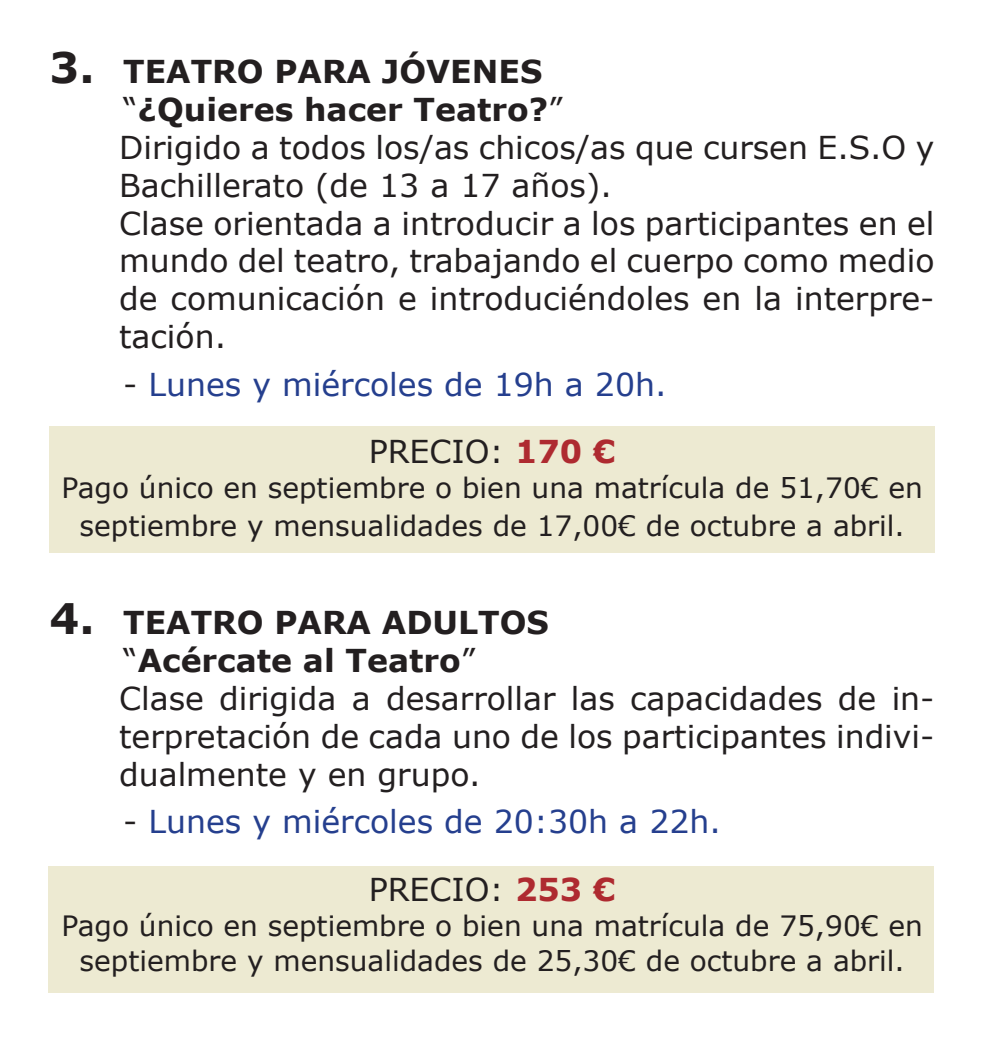
<style>
.page{position:relative;width:983px;height:1042px;background:#fff}
.page>*{position:absolute;margin:0;border:0;box-sizing:border-box;transform-origin:0 0}
.t1{font:31.5px/37.8px "Verdana";color:#231f20;text-align:justify}
.t2{font:700 31.5px "Verdana";color:#231f20}
.t3{font:31.5px "Verdana";color:#253f8e}
.t4{font:28px/37.8px "Verdana";color:#231f20;text-align:center}
.s1{font-size:42px}
.s2{font-weight:400}
.s3{color:#231f20}
.s4{font-weight:700;color:#ae2a30}
</style>
<div class="page">
<div style="left:49px;top:427px;width:885px;height:126px;background:#edead2"></div>
<div style="left:48px;top:866px;width:885px;height:126px;background:#edead2"></div>
<p class="t2" style="left:50px;top:50px;width:494px"><span class="s1">3.</span> TEATRO PARA JÓVENES</p>
<p class="t2" style="left:123px;top:87px;width:441px"><span class="s2">“</span>¿Quieres hacer Teatro?<span class="s2">”</span></p>
<p class="t1" style="left:119px;top:128px;width:816px">Dirigido a todos los/as chicos/as que cursen E.S.O y<br>Bachillerato (de 13 a 17 años).</p>
<p class="t1" style="left:119px;top:204px;width:816px">Clase orientada a introducir a los participantes en el mundo del teatro, trabajando el cuerpo como medio de comunicación e introduciéndoles en la interpre&shy;tación.</p>
<p class="t3" style="left:123px;top:363px;width:544px"><span class="s3">-</span> Lunes y miércoles de 19h a 20h.</p>
<p class="t1" style="left:368px;top:433px;width:248px">PRECIO: <span class="s4">170 €</span></p>
<p class="t4" style="left:62px;top:469px;width:862px">Pago único en septiembre o bien una matrícula de 51,70€ en septiembre y mensualidades de 17,00€ de octubre a abril.</p>
<p class="t2" style="left:50px;top:600px;width:500px"><span class="s1">4.</span> TEATRO PARA ADULTOS</p>
<p class="t2" style="left:123px;top:638px;width:353px"><span class="s2">“</span>Acércate al Teatro<span class="s2">”</span></p>
<p class="t1" style="left:119px;top:679px;width:816px">Clase dirigida a desarrollar las capacidades de in&shy;terpretación de cada uno de los participantes indivi&shy;dualmente y en grupo.</p>
<p class="t3" style="left:123px;top:800px;width:599px"><span class="s3">-</span> Lunes y miércoles de 20:30h a 22h.</p>
<p class="t1" style="left:368px;top:870px;width:248px">PRECIO: <span class="s4">253 €</span></p>
<p class="t4" style="left:62px;top:908px;width:862px;line-height:35px">Pago único en septiembre o bien una matrícula de 75,90€ en septiembre y mensualidades de 25,30€ de octubre a abril.</p>
</div>
